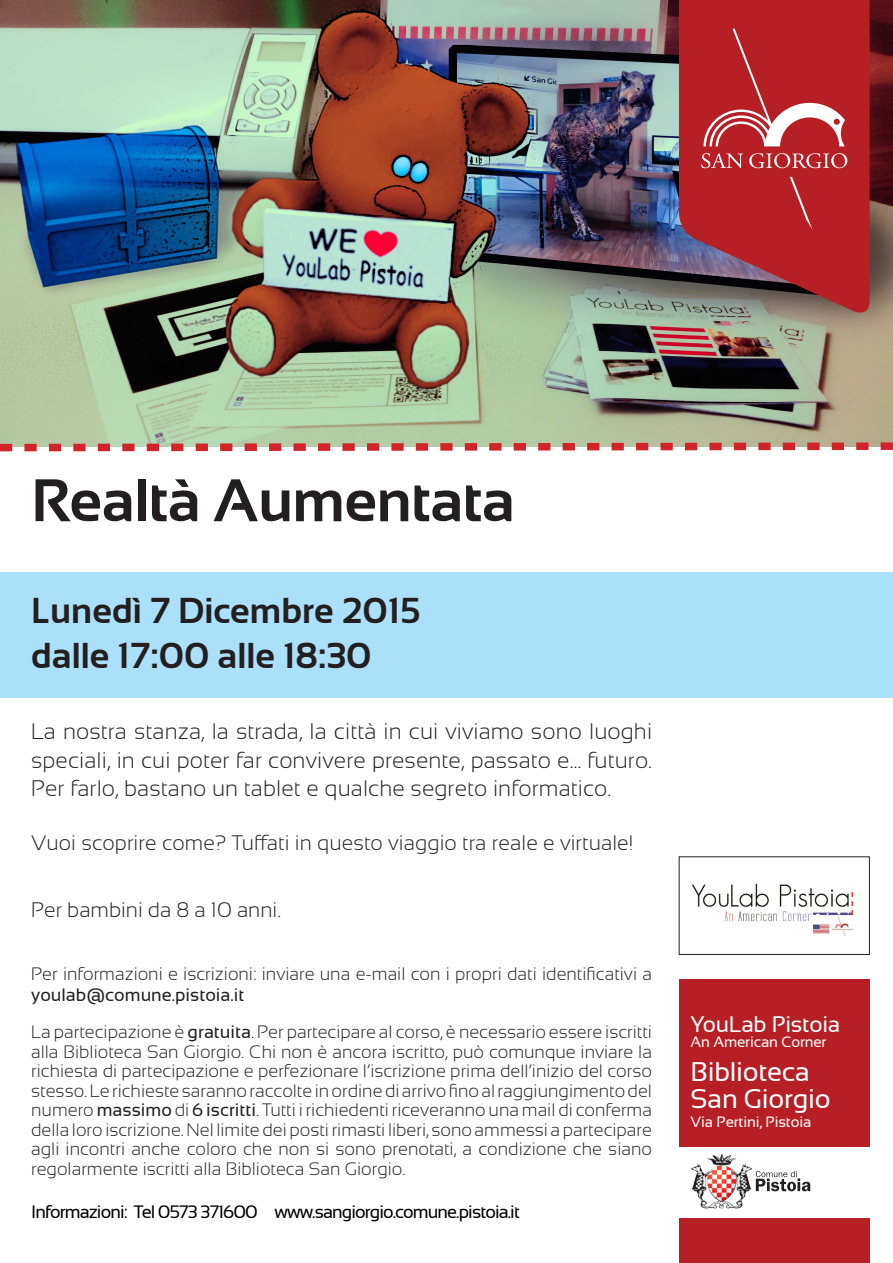
<style>
.page{position:relative;width:893px;height:1263px;background:#fff}
.page>*{position:absolute;margin:0;border:0;box-sizing:border-box;transform-origin:0 0}
.t1{font:700 60px "Sansation";letter-spacing:-.01em;color:#231f20}
.t2{font:700 36px "Sansation";color:#231f20}
.t3{font:27px "Sansation";letter-spacing:-.01em;color:#fff}
.t4{font:300 22.5px/28.5px "Sansation";letter-spacing:.005em;color:#231f20;text-align:justify}
.t5{font:22.5px "Sansation";letter-spacing:-.01em;color:#fff}
.t6{font:300 21px "Sansation";letter-spacing:.005em;color:#231f20}
.t7{font:300 18px/19.5px "Sansation";color:#231f20}
.t8{font:18px "Sansation";letter-spacing:-.05em;color:#000}
.t9{font:15px "Sansation";letter-spacing:-.01em;color:#fff}
.s1{font-weight:400}
</style>
<div class="page">
<div style="left:0;top:572px;width:893px;height:125px;background:#aae0f9"></div>
<img style="left:0;top:0;width:893px;height:439px">
<img style="left:691px;top:883px;width:163px;height:53px">
<svg style="left:679px;top:0;width:191px;height:318px;background:#a23337"></svg>
<svg style="left:701px;top:28px;width:146px;height:202px;background:#bd3639"></svg>
<div style="left:679px;top:980px;width:191px;height:283px;background:#b62024"></div>
<div style="left:679px;top:1147px;width:190px;height:71px;background:#fff"></div>
<img style="left:691px;top:1154px;width:65px;height:55px">
<svg style="left:756px;top:1171px;width:54px;height:20px"></svg>
<svg style="left:0;top:439px;width:893px;height:13px"></svg>
<p class="t1" style="left:31px;top:467px;width:485px">Realtà Aumentata</p>
<p class="t2" style="left:31px;top:590px;width:391px">Lunedì 7 Dicembre 2015</p>
<p class="t2" style="left:31px;top:635px;width:342px">dalle 17:00 alle 18:30</p>
<p class="t4" style="left:31px;top:717px;width:622px">La nostra stanza, la strada, la città in cui viviamo sono luoghi speciali, in cui poter far convivere presente, passato e… futuro.<br>Per farlo, bastano un tablet e qualche segreto informatico.</p>
<p class="t6" style="left:31px;top:831px;width:604px">Vuoi scoprire come? Tuffati in questo viaggio tra reale e virtuale!</p>
<p class="t6" style="left:31px;top:898px;width:251px">Per bambini da 8 a 10 anni.</p>
<p class="t7" style="left:31px;top:963px;width:622px;line-height:21px">Per informazioni e iscrizioni: inviare una e-mail con i propri dati identificativi a <span class="s1">youlab@comune.pistoia.it</span></p>
<p class="t7" style="left:31px;top:1022px;width:622px;text-align:justify">La partecipazione è <span class="s1">gratuita</span>. Per partecipare al corso, è necessario essere iscritti alla Biblioteca San Giorgio. Chi non è ancora iscritto, può comunque inviare la richiesta di partecipazione e perfezionare l’iscrizione prima dell’inizio del corso stesso. Le richieste saranno raccolte in ordine di arrivo fino al raggiungimento del numero <span class="s1">massimo</span> di <span class="s1">6 iscritti</span>. Tutti i richiedenti riceveranno una mail di conferma della loro iscrizione. Nel limite dei posti rimasti liberi, sono ammessi a partecipare agli incontri anche coloro che non si sono prenotati, a condizione che siano regolarmente iscritti alla Biblioteca San Giorgio.</p>
<p class="t8" style="left:31px;top:1201px;width:490px">Informazioni: Tel 0573 371600 www.sangiorgio.comune.pistoia.it</p>
<p class="t5" style="left:691px;top:1012px;width:151px">YouLab Pistoia</p>
<p class="t9" style="left:691px;top:1034px;width:138px">An American Corner</p>
<p class="t3" style="left:691px;top:1056px;width:121px">Biblioteca</p>
<p class="t3" style="left:691px;top:1083px;width:142px">San Giorgio</p>
<p class="t9" style="left:691px;top:1113px;width:122px">Via Pertini, Pistoia</p>
</div>
